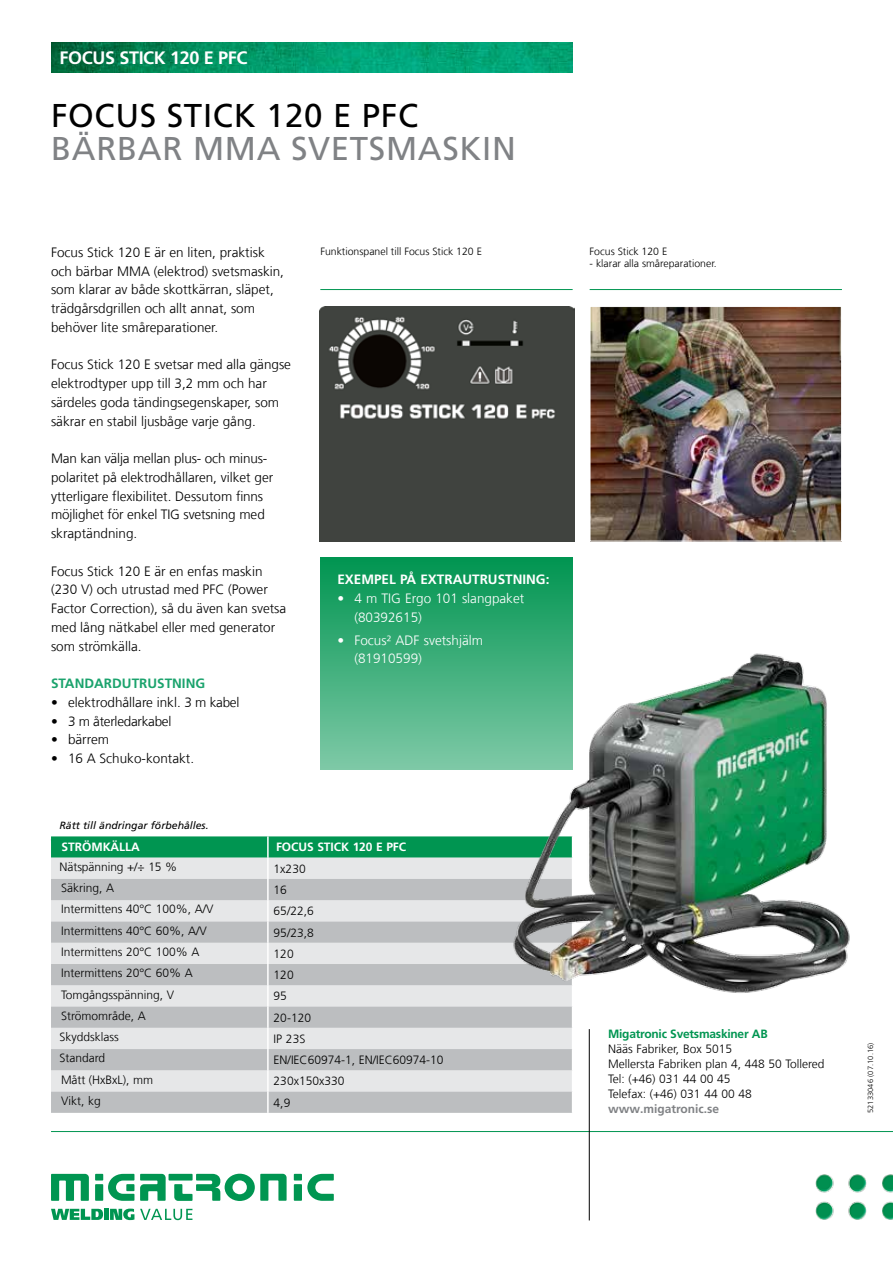
<style>
.page{position:relative;width:893px;height:1263px;background:#fff}
.page>*{position:absolute;margin:0;border:0;box-sizing:border-box;transform-origin:0 0}
.t1{font:33px "Frutiger LT Pro";letter-spacing:.02em;color:#808285}
.t2{font:33px "Frutiger LT Pro";letter-spacing:.02em;color:#000}
.t3{font:700 18px "Frutiger LT Pro";letter-spacing:-.02em;color:#fff}
.t4{font:300 13.5px/18.8px "Frutiger LT Com";color:#000}
.t5{font:300 13.5px/18.8px "Frutiger LT Com";color:#fff}
.t6{font:700 13.5px "Frutiger LT Pro";color:#fff}
.t7{font:700 13.5px "Frutiger LT Pro";color:#1ba36d}
.t8{font:300 13.5px "Frutiger LT Com";letter-spacing:-.02em;color:#000}
.t9{font:300 12px/15px "Frutiger LT Com";color:#000}
.t10{font:700 12px "Frutiger LT Pro";letter-spacing:-.005em;color:#fff}
.t11{font:700 12px "Frutiger LT Pro";letter-spacing:-.02em;color:#009551}
.t12{font:700 12px "Frutiger LT Pro";color:#808285}
.t13{font:300 10.5px "Frutiger LT Com";color:#000}
.t14{font:italic 10.5px "Frutiger LT Pro";color:#000}
.t15{font:300 7.5px "Frutiger LT Com";letter-spacing:.01em;color:#000}
</style>
<div class="page">
<img style="left:51px;top:43px;width:522px;height:29px">
<hr style="left:590px;top:289px;width:252px;height:1px;background:#009551">
<hr style="left:320px;top:289px;width:253px;height:1px;background:#009551">
<hr style="left:51px;top:1131px;width:842px;height:1px;background:#009551">
<div style="left:95px;top:1174px;width:8px;height:6px;background:#009551"></div>
<div style="left:95px;top:1184px;width:8px;height:17px;background:#009551"></div>
<div style="left:294px;top:1174px;width:8px;height:6px;background:#009551"></div>
<div style="left:294px;top:1184px;width:8px;height:17px;background:#009551"></div>
<svg style="left:108px;top:1174px;width:26px;height:27px"></svg>
<svg style="left:307px;top:1174px;width:27px;height:27px"></svg>
<svg style="left:140px;top:1174px;width:26px;height:27px"></svg>
<svg style="left:51px;top:1174px;width:38px;height:27px"></svg>
<div style="left:169px;top:1174px;width:24px;height:6px;background:#009551"></div>
<svg style="left:174px;top:1174px;width:113px;height:27px"></svg>
<svg style="left:51px;top:1209px;width:52px;height:11px"></svg>
<div style="left:104px;top:1209px;width:5px;height:11px;background:#009551"></div>
<svg style="left:110px;top:1208px;width:24px;height:12px"></svg>
<svg style="left:140px;top:1209px;width:52px;height:11px"></svg>
<img style="left:815px;top:1174px;width:78px;height:46px">
<hr style="left:589px;top:1029px;width:1px;height:191px;background:#000">
<div style="left:320px;top:557px;width:253px;height:213px;background:linear-gradient(to bottom,#009450,#7fc9a7)"></div>
<svg style="left:51px;top:836px;width:521px;height:277px;background:#c2ceca"></svg>
<img style="left:510px;top:650px;width:340px;height:346px">
<img style="left:319px;top:306px;width:256px;height:235px">
<img style="left:592px;top:308px;width:248px;height:231px">
<div style="left:590px;top:306px;width:252px;height:235px;border:1px solid #fff"></div>
<h2 class="t3" style="left:60px;top:47px;width:189px">FOCUS STICK 120 E PFC</h2>
<h1 class="t2" style="left:51px;top:96px;width:369px">FOCUS STICK 120 E PFC</h1>
<h1 class="t1" style="left:51px;top:129px;width:466px">BÄRBAR MMA SVETSMASKIN</h1>
<p class="t4" style="left:51px;top:243px;width:235px">Focus Stick 120 E är en liten, praktisk och bärbar MMA (elektrod) svetsmaskin, som klarar av både skottkärran, släpet, trädgårsdgrillen och allt annat, som behöver lite småreparationer.</p>
<p class="t4" style="left:51px;top:355px;width:242px">Focus Stick 120 E svetsar med alla gängse elektrodtyper upp till 3,2 mm och har särdeles goda tändingsegenskaper, som säkrar en stabil ljusbåge varje gång.</p>
<p class="t4" style="left:51px;top:449px;width:224px">Man kan välja mellan plus- och minus&shy;polaritet på elektrodhållaren, vilket ger ytterligare flexibilitet. Dessutom finns möjlighet för enkel TIG svetsning med skraptändning.</p>
<p class="t4" style="left:51px;top:562px;width:237px">Focus Stick 120 E är en enfas maskin (230 V) och utrustad med PFC (Power<br>Factor Correction), så du även kan svetsa med lång nätkabel eller med generator som strömkälla.</p>
<p class="t7" style="left:51px;top:675px;width:156px">STANDARDUTRUSTNING</p>
<p class="t4" style="left:51px;top:693px;width:190px">• elektrodhållare inkl. 3 m kabel</p>
<p class="t8" style="left:51px;top:713px;width:122px">• 3 m återledarkabel</p>
<p class="t4" style="left:51px;top:730px;width:60px">• bärrem</p>
<p class="t4" style="left:51px;top:749px;width:145px">• 16 A Schuko-kontakt.</p>
<p class="t13" style="left:320px;top:245px;width:163px">Funktionspanel till Focus Stick 120 E</p>
<p class="t13" style="left:590px;top:245px;width:79px">Focus Stick 120 E</p>
<p class="t13" style="left:590px;top:257px;width:129px">- klarar alla småreparationer.</p>
<p class="t6" style="left:337px;top:572px;width:214px">EXEMPEL PÅ EXTRAUTRUSTNING:</p>
<p class="t5" style="left:354px;top:589px;width:171px;text-indent:-17px">• 4 m TIG Ergo 101 slangpaket (80392615)</p>
<p class="t5" style="left:354px;top:631px;width:130px;text-indent:-17px">• Focus² ADF svetshjälm (81910599)</p>
<p class="t14" style="left:60px;top:819px;width:151px">Rätt till ändringar förbehålles.</p>
<p class="t10" style="left:62px;top:840px;width:80px">STRÖMKÄLLA</p>
<p class="t10" style="left:276px;top:840px;width:132px">FOCUS STICK 120 E PFC</p>
<p class="t9" style="left:60px;top:859px;width:119px">Nätspänning +/÷ 15 %</p>
<p class="t9" style="left:274px;top:861px;width:34px">1x230</p>
<p class="t9" style="left:61px;top:881px;width:55px">Säkring, A</p>
<p class="t9" style="left:274px;top:882px;width:15px">16</p>
<p class="t9" style="left:61px;top:902px;width:154px">Intermittens 40°C 100%, A/V</p>
<p class="t9" style="left:274px;top:904px;width:42px">65/22,6</p>
<p class="t9" style="left:61px;top:923px;width:147px">Intermittens 40°C 60%, A/V</p>
<p class="t9" style="left:274px;top:925px;width:42px">95/23,8</p>
<p class="t9" style="left:61px;top:944px;width:140px">Intermittens 20°C 100% A</p>
<p class="t9" style="left:274px;top:946px;width:22px">120</p>
<p class="t9" style="left:61px;top:966px;width:133px">Intermittens 20°C 60% A</p>
<p class="t9" style="left:274px;top:967px;width:22px">120</p>
<p class="t9" style="left:61px;top:987px;width:115px">Tomgångsspänning, V</p>
<p class="t9" style="left:274px;top:989px;width:15px">95</p>
<p class="t9" style="left:61px;top:1008px;width:86px">Strömområde, A</p>
<p class="t9" style="left:274px;top:1010px;width:39px">20-120</p>
<p class="t9" style="left:60px;top:1029px;width:61px">Skyddsklass</p>
<p class="t9" style="left:274px;top:1031px;width:33px">IP 23S</p>
<p class="t9" style="left:60px;top:1051px;width:47px">Standard</p>
<p class="t9" style="left:274px;top:1052px;width:171px">EN/IEC60974-1, EN/IEC60974-10</p>
<p class="t9" style="left:61px;top:1072px;width:94px">Mått (HxBxL), mm</p>
<p class="t9" style="left:274px;top:1074px;width:72px">230x150x330</p>
<p class="t9" style="left:61px;top:1093px;width:41px">Vikt, kg</p>
<p class="t9" style="left:274px;top:1095px;width:18px">4,9</p>
<p class="t11" style="left:608px;top:1027px;width:161px">Migatronic Svetsmaskiner AB</p>
<p class="t9" style="left:608px;top:1041px;width:218px">Nääs Fabriker, Box 5015<br>Mellersta Fabriken plan 4, 448 50 Tollered<br>Tel: (+46) 031 44 00 45<br>Telefax: (+46) 031 44 00 48</p>
<p class="t12" style="left:608px;top:1102px;width:113px">www.migatronic.se</p>
<p class="t15" style="left:866px;top:1113px;width:72px;rotate:-90deg">52133046 (07.10.16)</p>
</div>
